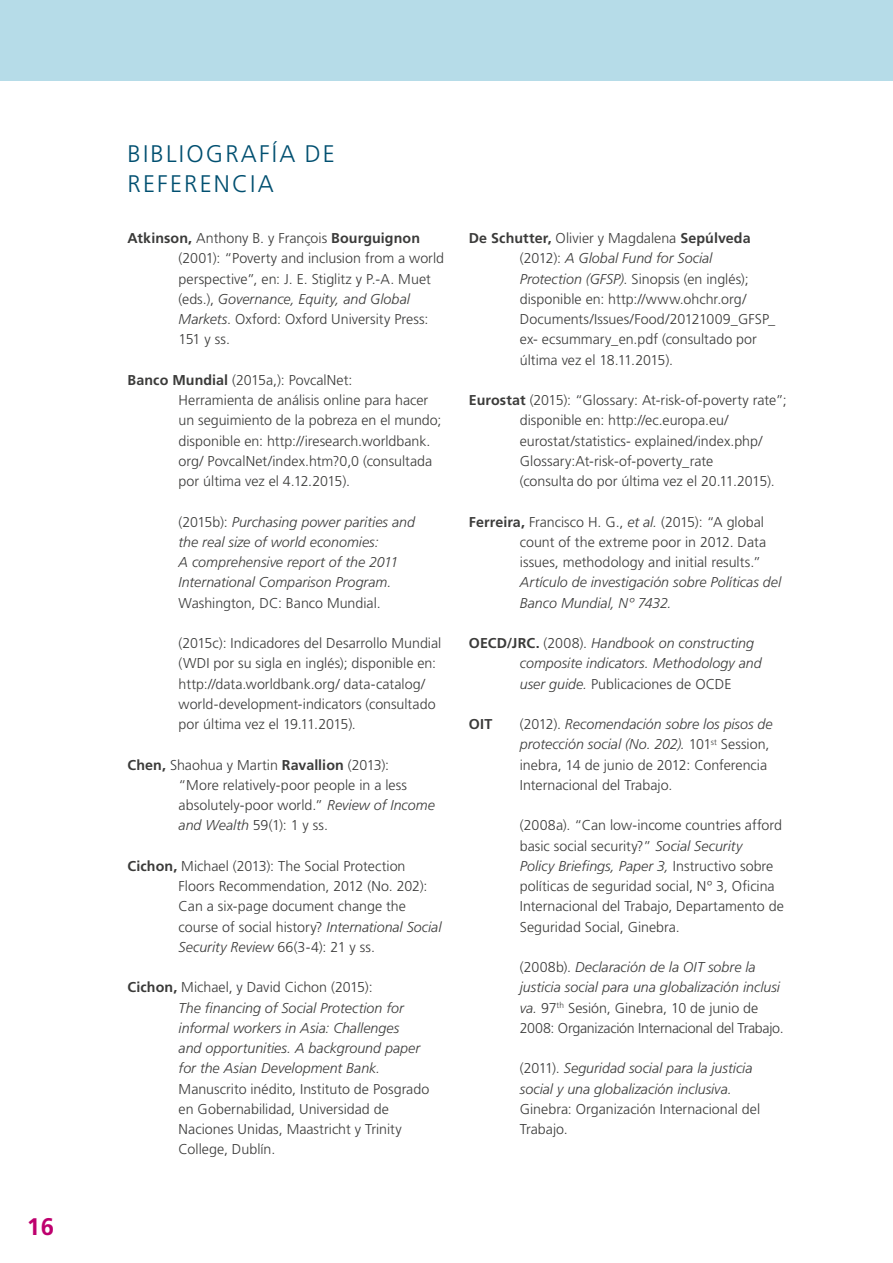
<style>
.page{position:relative;width:893px;height:1263px;background:#fff}
.page>*{position:absolute;margin:0;border:0;box-sizing:border-box;transform-origin:0 0}
.t1{font:300 24px/30px "Frutiger LT Std";letter-spacing:.09em;color:#004f70}
.t2{font:700 24px "Frutiger LT Std";color:#be006e}
.t3{font:300 14.25px/20.2px "Frutiger LT Std";color:#3b3b3a}
.t4{font:italic 300 14.25px/20.2px "Frutiger LT Std";color:#3b3b3a}
.t5{font:700 14.25px "Frutiger LT Std";color:#3b3b3a}
.s1{font-weight:700}
.s2{font-style:italic}
.s3{font-style:normal}
.s4{font-weight:700;font-style:normal}
</style>
<div class="page">
<div style="left:0;top:0;width:893px;height:81px;background:#b6dce8"></div>
<h1 class="t2" style="left:27px;top:1213px;width:29px">16</h1>
<h1 class="t1" style="left:128px;top:139px;width:209px">BIBLIOGRAFÍA DE<br>REFERENCIA</h1>
<p class="t3" style="left:179px;top:228px;width:267px;text-indent:-51px"><span class="s1">Atkinson,</span> Anthony B. y François <span class="s1">Bourguignon </span>(2001): “Poverty and inclusion from a world perspective”, en: J. E. Stiglitz y P.-A. Muet (eds.), <span class="s2">Governance, Equity, and Global Markets</span>. Oxford: Oxford University Press:<br>151 y ss.</p>
<p class="t3" style="left:179px;top:370px;width:264px;text-indent:-51px"><span class="s1">Banco Mundial</span> (2015a,): PovcalNet:<br>Herramienta de análisis online para hacer un seguimiento de la pobreza en el mundo; disponible en: http://iresearch.worldbank. org/ PovcalNet/index.htm?0,0 (consultada por última vez el 4.12.2015).</p>
<p class="t4" style="left:179px;top:512px;width:238px"><span class="s3">(2015b):</span> Purchasing power parities and the real size of world economies:<br>A comprehensive report of the 2011<br>International Comparison Program.</p>
<p class="t3" style="left:179px;top:593px;width:204px">Washington, DC: Banco Mundial.</p>
<p class="t3" style="left:179px;top:633px;width:264px">(2015c): Indicadores del Desarrollo Mundial (WDI por su sigla en inglés); disponible en: http://data.worldbank.org/ data-catalog/ world-development-indicators (consultado por última vez el 19.11.2015).</p>
<p class="t3" style="left:179px;top:755px;width:258px;text-indent:-51px"><span class="s1">Chen,</span> Shaohua y Martin <span class="s1">Ravallion</span> (2013):<br>“More relatively-poor people in a less absolutely-poor world.” <span class="s2">Review of Income and Wealth</span> 59(1): 1 y ss.</p>
<p class="t3" style="left:179px;top:856px;width:264px;text-indent:-51px"><span class="s1">Cichon,</span> Michael (2013): The Social Protection Floors Recommendation, 2012 (No. 202):<br>Can a six-page document change the course of social history? <span class="s2">International Social Security Review</span> 66(3-4): 21 y ss.</p>
<p class="t4" style="left:179px;top:977px;width:243px;text-indent:-51px"><span class="s4">Cichon,</span> <span class="s3">Michael, y David Cichon (2015):<br></span>The financing of Social Protection for informal workers in Asia: Challenges and opportunities. A background paper for the Asian Development Bank.</p>
<p class="t3" style="left:179px;top:1079px;width:252px">Manuscrito inédito, Instituto de Posgrado en Gobernabilidad, Universidad de Naciones Unidas, Maastricht y Trinity College, Dublín.</p>
<p class="t3" style="left:520px;top:228px;width:257px;text-indent:-51px"><span class="s1">De Schutter,</span> Olivier y Magdalena <span class="s1">Sepúlveda </span>(2012): <span class="s2">A Global Fund for Social Protection (GFSP)</span>. Sinopsis (en inglés); disponible en: http://www.ohchr.org/ Documents/Issues/Food/20121009_GFSP_ ex- ecsummary_en.pdf (consultado por última vez el 18.11.2015).</p>
<p class="t3" style="left:520px;top:390px;width:268px;text-indent:-51px"><span class="s1">Eurostat</span> (2015): “Glossary: At-risk-of-poverty rate”; disponible en: http://ec.europa.eu/ eurostat/statistics- explained/index.php/ Glossary:At-risk-of-poverty_rate<br>(consulta do por última vez el 20.11.2015).</p>
<p class="t3" style="left:520px;top:512px;width:248px;text-indent:-51px"><span class="s1">Ferreira,</span> Francisco H. G., <span class="s2">et al.</span> (2015): “A global count of the extreme poor in 2012. Data issues, methodology and initial results.”</p>
<p class="t4" style="left:520px;top:572px;width:263px">Artículo de investigación sobre Políticas del<br>Banco Mundial, Nº 7432.</p>
<p class="t4" style="left:520px;top:633px;width:243px;text-indent:-51px"><span class="s4">OECD/JRC.</span> <span class="s3">(2008).</span> Handbook on constructing composite indicators. Methodology and user guide. <span class="s3">Publicaciones de OCDE</span></p>
<p class="t5" style="left:469px;top:716px;width:25px">OIT</p>
<p class="t3" style="left:520px;top:714px;width:254px">(2012). <span class="s2">Recomendación sobre los pisos de protección social (No. 202).</span> 101<sup>st</sup> Session, inebra, 14 de junio de 2012: Conferencia Internacional del Trabajo.</p>
<p class="t3" style="left:520px;top:815px;width:265px">(2008a). “Can low-income countries afford basic social security?” <span class="s2">Social Security<br>Policy Briefings, Paper 3,</span> Instructivo sobre políticas de seguridad social, Nº 3, Oficina Internacional del Trabajo, Departamento de Seguridad Social, Ginebra.</p>
<p class="t3" style="left:520px;top:957px;width:265px">(2008b). <span class="s2">Declaración de la OIT sobre la justicia social para una globalización inclusi va.</span> 97<sup>th</sup> Sesión, Ginebra, 10 de junio de 2008: Organización Internacional del Trabajo.</p>
<p class="t4" style="left:520px;top:1058px;width:234px"><span class="s3">(2011).</span> Seguridad social para la justicia social y una globalización inclusiva.</p>
<p class="t3" style="left:520px;top:1099px;width:242px">Ginebra: Organización Internacional del<br>Trabajo.</p>
</div>
